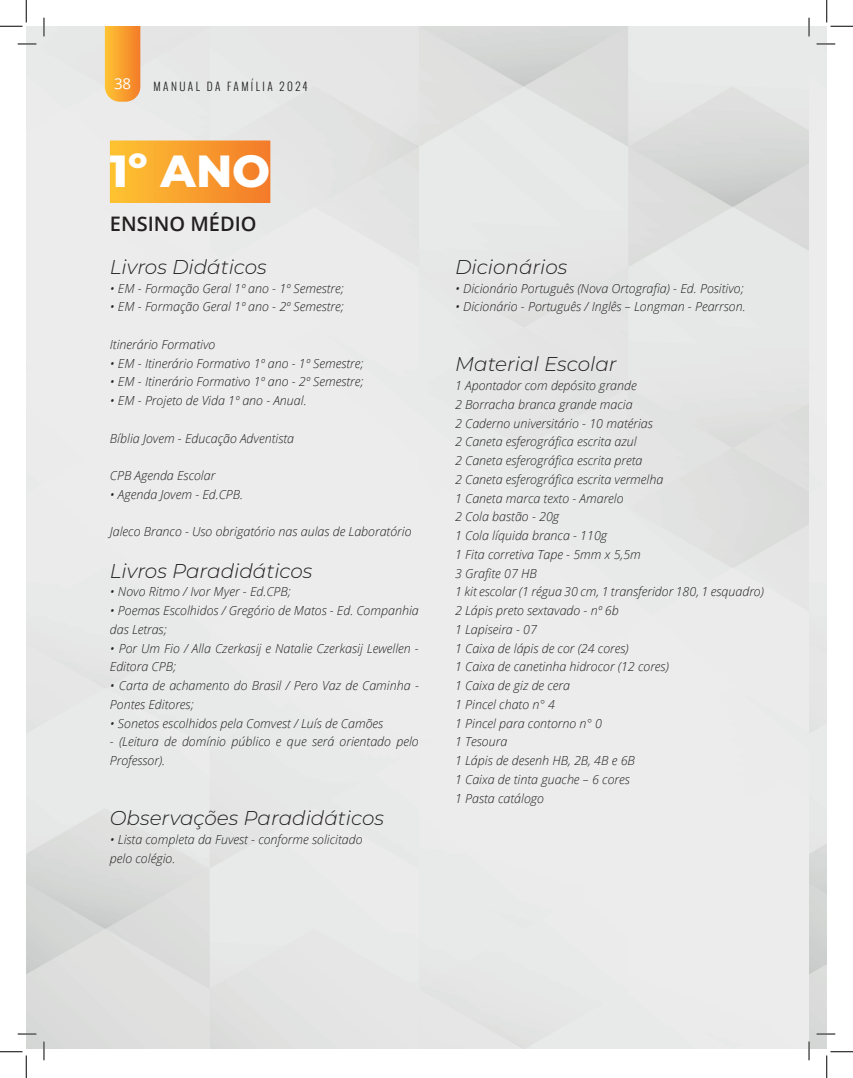
<style>
.page{position:relative;width:853px;height:1078px;background:#fff}
.page>*{position:absolute;margin:0;border:0;box-sizing:border-box;transform-origin:0 0}
.t1{font:800 45px "Montserrat";color:#fff}
.t2{font:italic 300 20px "Montserrat";color:#231f20}
.t3{font:600 20px "Open Sans";color:#231f20}
.t4{font:15px "Open Sans";color:#fff}
.t5{font:italic 300 12.5px/18.8px "Open Sans";color:#231f20}
.t6{font:300 11.25px "Oswald";letter-spacing:.22em;color:#231f20}
</style>
<div class="page">
<svg style="left:105px;top:26px;width:35px;height:76px;background:#f8a334"></svg>
<div style="left:110px;top:140px;width:160px;height:63px;background:linear-gradient(to right,#fec432,#f37b29)"></div>
<svg style="left:18px;top:43px;width:18px;height:2px"></svg>
<svg style="left:816px;top:43px;width:19px;height:2px"></svg>
<svg style="left:18px;top:1033px;width:18px;height:2px"></svg>
<svg style="left:816px;top:1033px;width:19px;height:2px"></svg>
<svg style="left:43px;top:18px;width:2px;height:18px"></svg>
<svg style="left:43px;top:1041px;width:2px;height:19px"></svg>
<svg style="left:808px;top:18px;width:2px;height:18px"></svg>
<svg style="left:808px;top:1041px;width:2px;height:19px"></svg>
<svg style="left:0;top:0;width:27px;height:27px"></svg>
<svg style="left:0;top:1051px;width:27px;height:27px"></svg>
<svg style="left:826px;top:0;width:27px;height:27px"></svg>
<svg style="left:826px;top:1051px;width:27px;height:27px"></svg>
<p class="t4" style="left:114px;top:74px;width:19px">38</p>
<p class="t6" style="left:153px;top:78px;width:156px">MANUAL DA FAMÍLIA 2024</p>
<h1 class="t1" style="left:110px;top:138px;width:162px">1º ANO</h1>
<h2 class="t3" style="left:110px;top:210px;width:148px">ENSINO MÉDIO</h2>
<h2 class="t2" style="left:110px;top:253px;width:158px">Livros Didáticos</h2>
<p class="t5" style="left:110px;top:278px;width:235px">• EM - Formação Geral 1º ano - 1º Semestre;</p>
<p class="t5" style="left:110px;top:297px;width:235px">• EM - Formação Geral 1º ano - 2º Semestre;</p>
<p class="t5" style="left:110px;top:335px;width:107px">Itinerário Formativo</p>
<p class="t5" style="left:110px;top:353px;width:255px">• EM - Itinerário Formativo 1º ano - 1º Semestre;</p>
<p class="t5" style="left:110px;top:372px;width:255px">• EM - Itinerário Formativo 1º ano - 2º Semestre;</p>
<p class="t5" style="left:110px;top:391px;width:198px">• EM - Projeto de Vida 1º ano - Anual.</p>
<p class="t5" style="left:110px;top:428px;width:186px">Bíblia Jovem - Educação Adventista</p>
<p class="t5" style="left:110px;top:466px;width:107px">CPB Agenda Escolar</p>
<p class="t5" style="left:110px;top:485px;width:135px">• Agenda Jovem - Ed.CPB.</p>
<p class="t5" style="left:110px;top:522px;width:303px">Jaleco Branco - Uso obrigatório nas aulas de Laboratório</p>
<h2 class="t2" style="left:110px;top:557px;width:204px">Livros Paradidáticos</h2>
<p class="t5" style="left:110px;top:582px;width:182px">• Novo Ritmo / Ivor Myer - Ed.CPB;</p>
<p class="t5" style="left:110px;top:601px;width:310px">• Poemas Escolhidos / Gregório de Matos - Ed. Companhia das Letras;</p>
<p class="t5" style="left:110px;top:638px;width:310px">• Por Um Fio / Alla Czerkasij e Natalie Czerkasij Lewellen -<br>Editora CPB;</p>
<p class="t5" style="left:110px;top:676px;width:310px">• Carta de achamento do Brasil / Pero Vaz de Caminha -<br>Pontes Editores;</p>
<p class="t5" style="left:110px;top:713px;width:275px">• Sonetos escolhidos pela Comvest / Luís de Camões</p>
<p class="t5" style="left:110px;top:732px;width:310px">- (Leitura de domínio público e que será orientado pelo<br>Professor).</p>
<h2 class="t2" style="left:110px;top:804px;width:276px">Observações Paradidáticos</h2>
<p class="t5" style="left:110px;top:830px;width:254px">• Lista completa da Fuvest - conforme solicitado pelo colégio.</p>
<h2 class="t2" style="left:455px;top:253px;width:114px">Dicionários</h2>
<p class="t5" style="left:455px;top:278px;width:290px">• Dicionário Português (Nova Ortografia) - Ed. Positivo;</p>
<p class="t5" style="left:455px;top:297px;width:292px">• Dicionário - Português / Inglês – Longman - Pearrson.</p>
<h2 class="t2" style="left:455px;top:351px;width:163px">Material Escolar</h2>
<p class="t5" style="left:455px;top:376px;width:310px">1 Apontador com depósito grande<br>2 Borracha branca grande macia<br>2 Caderno universitário - 10 matérias<br>2 Caneta esferográfica escrita azul<br>2 Caneta esferográfica escrita preta<br>2 Caneta esferográfica escrita vermelha<br>1 Caneta marca texto - Amarelo<br>2 Cola bastão - 20g<br>1 Cola líquida branca - 110g<br>1 Fita corretiva Tape - 5mm x 5,5m<br>3 Grafite 07 HB<br>1 kit escolar (1 régua 30 cm, 1 transferidor 180, 1 esquadro)<br>2 Lápis preto sextavado - nº 6b<br>1 Lapiseira - 07<br>1 Caixa de lápis de cor (24 cores)<br>1 Caixa de canetinha hidrocor (12 cores)<br>1 Caixa de giz de cera<br>1 Pincel chato n° 4<br>1 Pincel para contorno n° 0<br>1 Tesoura<br>1 Lápis de desenh HB, 2B, 4B e 6B<br>1 Caixa de tinta guache – 6 cores<br>1 Pasta catálogo</p>
</div>
